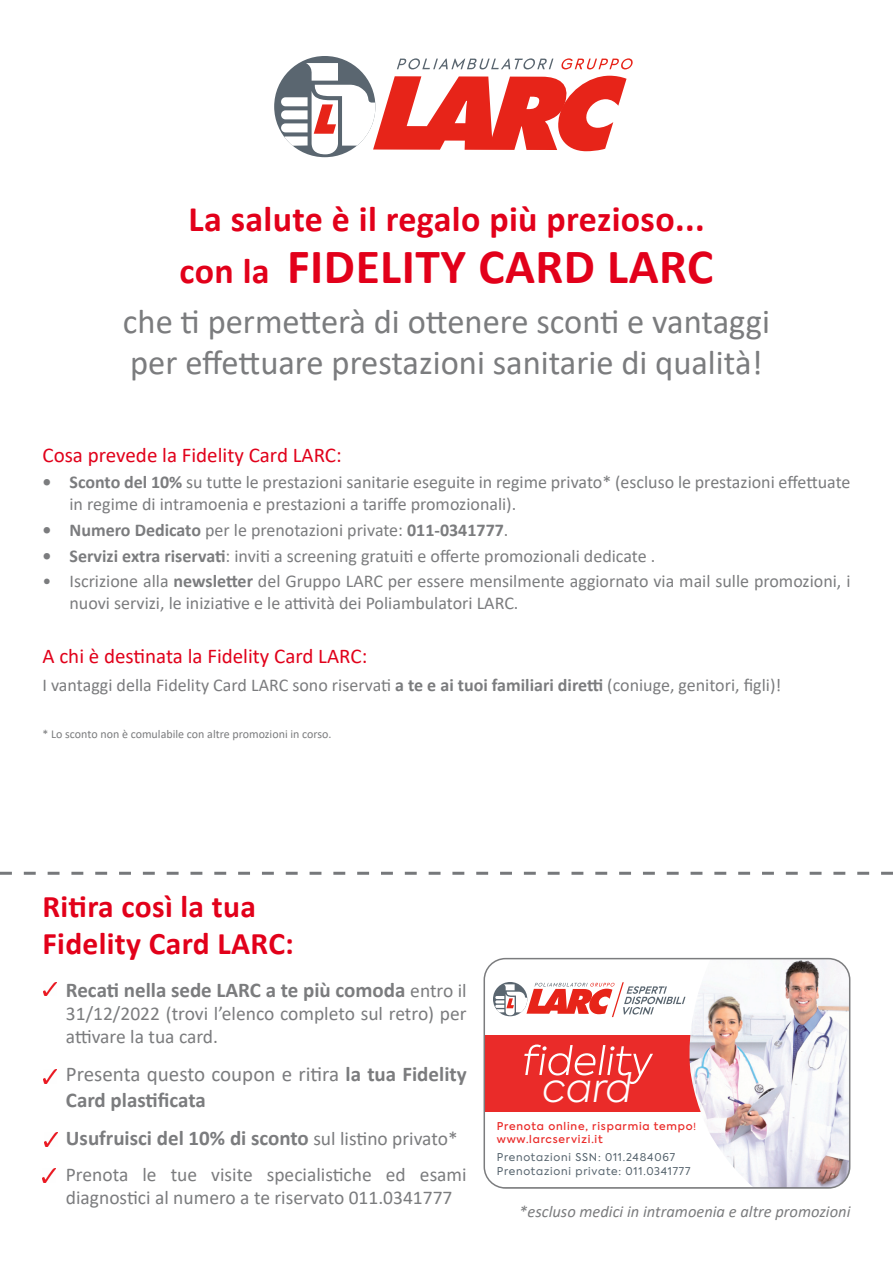
<style>
.page{position:relative;width:893px;height:1263px;background:#fff}
.page>*{position:absolute;margin:0;border:0;box-sizing:border-box;transform-origin:0 0}
.t1{font:700 49.5px "Calibri";letter-spacing:.01em;color:#e2001a}
.t2{font:italic 300 39.75px "Axiforma";color:#fff}
.t3{font:700 36px "Calibri";letter-spacing:.01em;color:#e2001a}
.t4{font:34.5px "Calibri";color:#7b7c7e}
.t5{font:700 31.5px "Calibri";letter-spacing:.01em;color:#e2001a}
.t6{font:700 21px/25.2px "Calibri";color:#7b7c7e}
.t7{font:21px "Calibri";color:#e1001a}
.t8{font:19.5px/23.4px "Calibri";color:#7b7c7e}
.t9{font:18px/21.6px "Calibri";color:#7b7c7e}
.t10{font:700 18px "Calibri";color:#7b7c7e}
.t11{font:italic 16.5px "Calibri";color:#7b7c7e}
.t12{font:12.15px "Helvetica";color:#231f20}
.t13{font:12px "Calibri";color:#7b7c7e}
.t14{font:10.65px/13.8px "Axiforma";letter-spacing:.075em;color:#55636d}
.t15{font:500 10.65px/12.9px "Axiforma";letter-spacing:.075em;color:#ea2b29}
.s1{font-size:36px}
.s2{font-weight:700}
.s3{font-weight:400}
.s4{font-weight:400;font-size:19.5px}
.s5{font-family:"Myriad Pro";font-weight:400}
</style>
<div class="page">
<svg style="left:486px;top:959px;width:364px;height:227px"></svg>
<div style="left:483px;top:958px;width:367px;height:231px;border:2px solid #7b7c7e;border-radius:21px"></div>
<img style="left:44px;top:982px;width:13px;height:14px">
<img style="left:44px;top:1069px;width:13px;height:14px">
<img style="left:44px;top:1132px;width:13px;height:14px">
<img style="left:43px;top:1168px;width:13px;height:14px">
<div style="left:274px;top:56px;width:101px;height:101px;background:#5a6670;border-radius:50%"></div>
<svg style="left:281px;top:58px;width:352px;height:96px"></svg>
<svg style="left:0;top:872px;width:893px;height:3px"></svg>
<p class="t3" style="left:188px;top:194px;width:518px">La salute è il regalo più prezioso...</p>
<p class="t1" style="left:180px;top:231px;width:535px"><span class="s1">con la</span> FIDELITY CARD LARC</p>
<p class="t4" style="left:123px;top:297px;width:648px">che ti permetterà di ottenere sconti e vantaggi</p>
<p class="t4" style="left:130px;top:339px;width:634px">per effettuare prestazioni sanitarie di qualità!</p>
<p class="t7" style="left:43px;top:441px;width:301px">Cosa prevede la Fidelity Card LARC:</p>
<p class="t9" style="left:70px;top:471px;width:782px;text-indent:-27px"><span class="s2">• Sconto del 10%</span> su tutte le prestazioni sanitarie eseguite in regime privato* (escluso le prestazioni effettuate in regime di intramoenia e prestazioni a tariffe promozionali).</p>
<p class="t10" style="left:43px;top:517px;width:467px">• Numero Dedicato <span class="s3">per le prenotazioni private:</span> 011-0341777<span class="s3">.</span></p>
<p class="t9" style="left:43px;top:544px;width:614px"><span class="s2">• Servizi extra riservati</span>: inviti a screening gratuiti e offerte promozionali dedicate .</p>
<p class="t9" style="left:70px;top:570px;width:782px;text-indent:-27px">• Iscrizione alla <span class="s2">newsletter</span> del Gruppo LARC per essere mensilmente aggiornato via mail sulle promozioni, i nuovi servizi, le iniziative e le attività dei Poliambulatori LARC.</p>
<p class="t7" style="left:43px;top:641px;width:326px">A chi è destinata la Fidelity Card LARC:</p>
<p class="t9" style="left:43px;top:674px;width:740px">I vantaggi della Fidelity Card LARC sono riservati <span class="s2">a te e ai tuoi familiari diretti</span> (coniuge, genitori, figli)!</p>
<p class="t13" style="left:43px;top:726px;width:291px">* Lo sconto non è comulabile con altre promozioni in corso.</p>
<p class="t5" style="left:43px;top:884px;width:215px">Ritira così la tua</p>
<p class="t5" style="left:43px;top:921px;width:253px">Fidelity Card LARC:</p>
<p class="t6" style="left:66px;top:977px;width:402px">Recati nella sede LARC a te più comoda <span class="s4">entro il</span></p>
<p class="t8" style="left:66px;top:1001px;width:402px">31/12/2022 (trovi l’elenco completo sul retro) per attivare la tua card.</p>
<p class="t6" style="left:66px;top:1061px;width:402px"><span class="s3">Presenta questo coupon e ritira</span> la tua Fidelity<br>Card plastificata</p>
<p class="t6" style="left:66px;top:1125px;width:393px">Usufruisci del 10% di sconto <span class="s4">sul listino privato*</span></p>
<p class="t8" style="left:66px;top:1162px;width:402px">Prenota le tue visite specialistiche ed esami diagnostici al numero a te riservato 011.0341777</p>
<p class="t12" style="left:409px;top:1133px;width:53px">BOTTOM</p>
<p class="t2" style="left:542px;top:1062px;width:91px">card</p>
<p class="t15" style="left:497px;top:1120px;width:201px">Prenota online, risparmia tempo<span class="s5">! </span>www.larcservizi.it</p>
<p class="t14" style="left:497px;top:1150px;width:195px">Prenotazioni SSN: 011.2484067<br>Prenotazioni private: 011.0341777</p>
<p class="t11" style="left:519px;top:1199px;width:333px">*escluso medici in intramoenia e altre promozioni</p>
</div>
